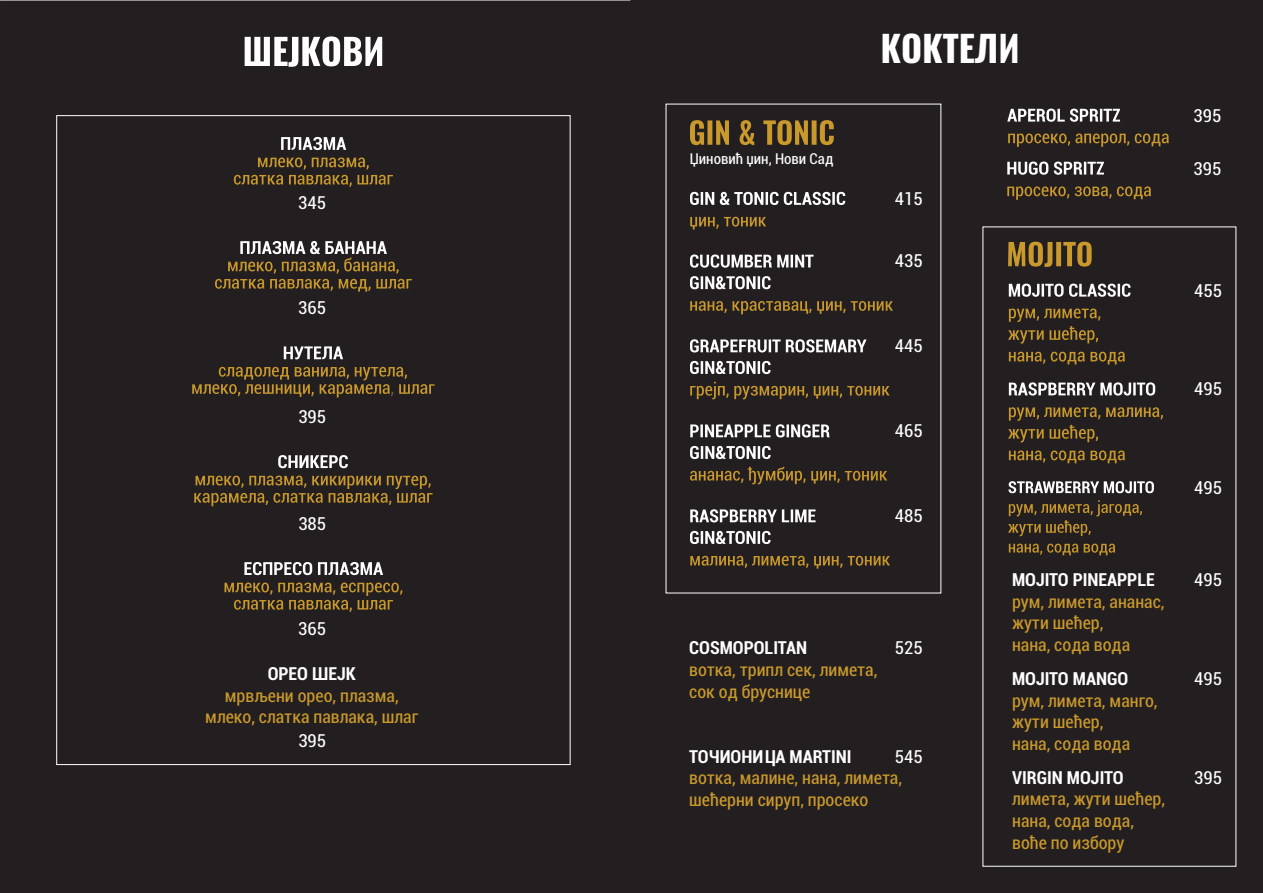
<style>
.page{position:relative;width:1263px;height:893px;background:#fff}
.page>*{position:absolute;margin:0;border:0;box-sizing:border-box;transform-origin:0 0}
.t1{font:36px "Oswald";color:#fff}
.t2{font:condensed 18px/21.6px "Roboto";color:#ca992b}
.t3{font:700 condensed 18px "Roboto";color:#fff}
.t4{font:condensed 18px "Roboto";color:#fff}
.t5{font:condensed 15px "Roboto";color:#fff}
</style>
<div class="page">
<div style="left:633px;top:0;width:630px;height:893px;background:#231f20"></div>
<svg style="left:1007px;top:109px;width:113px;height:13px"></svg>
<svg style="left:1008px;top:133px;width:161px;height:14px;background:#544323"></svg>
<svg style="left:1007px;top:162px;width:97px;height:13px"></svg>
<svg style="left:1007px;top:186px;width:144px;height:14px;background:#534223"></svg>
<svg style="left:1008px;top:242px;width:84px;height:25px;background:#816426"></svg>
<svg style="left:690px;top:120px;width:144px;height:25px;background:#755b25"></svg>
<svg style="left:690px;top:192px;width:155px;height:13px"></svg>
<svg style="left:690px;top:217px;width:76px;height:13px"></svg>
<svg style="left:690px;top:254px;width:123px;height:35px"></svg>
<svg style="left:690px;top:301px;width:203px;height:13px;background:#574523"></svg>
<svg style="left:690px;top:339px;width:176px;height:35px"></svg>
<svg style="left:690px;top:382px;width:200px;height:17px;background:#4c3c22"></svg>
<svg style="left:690px;top:424px;width:140px;height:35px"></svg>
<svg style="left:690px;top:467px;width:197px;height:17px;background:#4c3d22"></svg>
<svg style="left:690px;top:509px;width:125px;height:35px"></svg>
<svg style="left:690px;top:556px;width:200px;height:13px;background:#574523"></svg>
<svg style="left:1009px;top:284px;width:121px;height:13px"></svg>
<svg style="left:1008px;top:308px;width:117px;height:56px;background:#433622"></svg>
<svg style="left:1009px;top:382px;width:146px;height:14px"></svg>
<svg style="left:1008px;top:407px;width:155px;height:56px;background:#403421"></svg>
<svg style="left:1008px;top:481px;width:146px;height:12px"></svg>
<svg style="left:1008px;top:500px;width:134px;height:55px;background:#3f3321"></svg>
<div style="left:0;top:0;width:633px;height:893px;background:#231f20"></div>
<svg style="left:245px;top:36px;width:137px;height:31px"></svg>
<svg style="left:281px;top:137px;width:65px;height:13px"></svg>
<svg style="left:234px;top:157px;width:159px;height:30px;background:#493b22"></svg>
<svg style="left:215px;top:241px;width:197px;height:51px;background:#504535"></svg>
<svg style="left:284px;top:346px;width:59px;height:13px"></svg>
<svg style="left:192px;top:367px;width:243px;height:30px;background:#4c3d22"></svg>
<svg style="left:278px;top:455px;width:70px;height:13px"></svg>
<svg style="left:194px;top:476px;width:239px;height:30px;background:#504022"></svg>
<svg style="left:244px;top:562px;width:139px;height:13px"></svg>
<svg style="left:224px;top:583px;width:178px;height:29px;background:#4e3e22"></svg>
<p class="t4" style="left:298px;top:195px;width:29px">345</p>
<p class="t4" style="left:298px;top:301px;width:29px">365</p>
<p class="t4" style="left:298px;top:409px;width:29px">395</p>
<p class="t4" style="left:298px;top:516px;width:29px">385</p>
<p class="t4" style="left:298px;top:621px;width:29px">365</p>
<p class="t3" style="left:268px;top:666px;width:90px">ОРЕО ШЕЈК</p>
<p class="t2" style="left:205px;top:686px;width:214px;text-align:center">мрвљени орео, плазма, млеко, слатка павлака, шлаг</p>
<p class="t4" style="left:298px;top:734px;width:29px">395</p>
<p class="t5" style="left:690px;top:153px;width:145px">Џиновић џин, Нови Сад</p>
<h1 class="t1" style="left:880px;top:21px;width:141px">КОКТЕЛИ</h1>
<p class="t4" style="left:895px;top:191px;width:29px">415</p>
<p class="t4" style="left:895px;top:254px;width:29px">435</p>
<p class="t4" style="left:895px;top:339px;width:29px">445</p>
<p class="t4" style="left:895px;top:424px;width:29px">465</p>
<p class="t4" style="left:895px;top:509px;width:29px">485</p>
<p class="t4" style="left:1193px;top:108px;width:29px">395</p>
<p class="t4" style="left:1193px;top:161px;width:29px">395</p>
<p class="t4" style="left:1194px;top:283px;width:29px">455</p>
<p class="t4" style="left:1194px;top:382px;width:29px">495</p>
<p class="t4" style="left:1194px;top:481px;width:29px">495</p>
<p class="t3" style="left:689px;top:641px;width:119px">COSMOPOLITAN</p>
<p class="t2" style="left:689px;top:661px;width:190px">вотка, трипл сек, лимета, сок од бруснице</p>
<p class="t4" style="left:895px;top:641px;width:29px">525</p>
<p class="t3" style="left:689px;top:749px;width:164px">ТОЧИОНИЦА MARTINI</p>
<p class="t2" style="left:689px;top:769px;width:214px">вотка, малине, нана, лимета, шећерни сируп, просеко</p>
<p class="t4" style="left:895px;top:749px;width:29px">545</p>
<p class="t3" style="left:1012px;top:573px;width:144px">MOJITO PINEAPPLE</p>
<p class="t2" style="left:1012px;top:592px;width:154px">рум, лимета, ананас, жути шећер,<br>нана, сода вода</p>
<p class="t3" style="left:1012px;top:671px;width:118px">MOJITO MANGO</p>
<p class="t2" style="left:1012px;top:691px;width:147px">рум, лимета, манго, жути шећер,<br>нана, сода вода</p>
<p class="t4" style="left:1194px;top:573px;width:29px">495</p>
<p class="t4" style="left:1194px;top:671px;width:29px">495</p>
<p class="t3" style="left:1012px;top:770px;width:113px">VIRGIN MOJITO</p>
<p class="t4" style="left:1194px;top:770px;width:29px">395</p>
<p class="t2" style="left:1012px;top:790px;width:154px">лимета, жути шећер, нана, сода вода, воће по избору</p>
</div>
